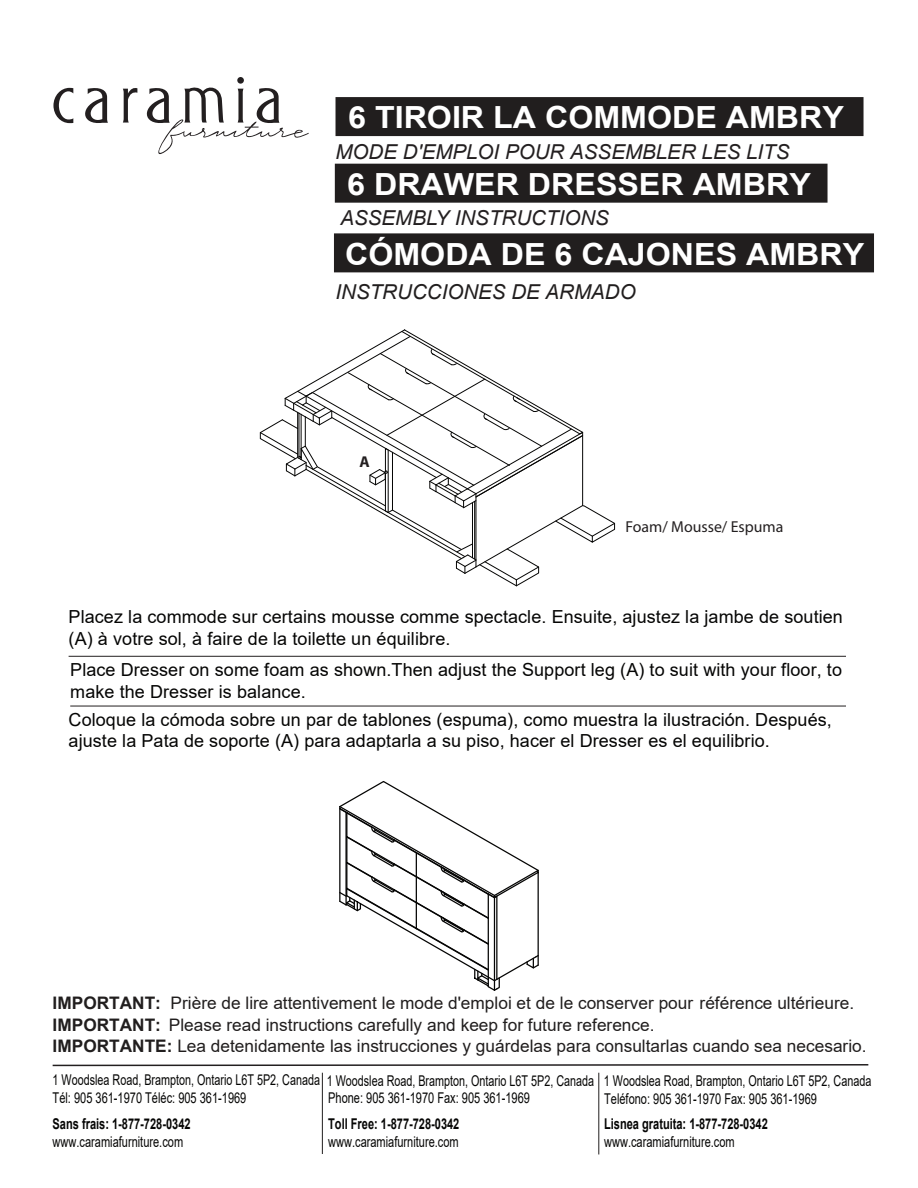
<style>
.page{position:relative;width:918px;height:1188px;background:#fff}
.page>*{position:absolute;margin:0;border:0;box-sizing:border-box;transform-origin:0 0}
.t1{font:700 30.45px "Arial";color:#fff;scale:1.06 1}
.t2{font:italic 20.55px "Arial";color:#231f20}
.t3{font:italic 20.55px "Arial";color:#211e1e}
.t4{font:18px/21.6px "Arial";letter-spacing:.005em;color:#050504}
.t5{font:17.25px/21.3px "Arial";color:#211e1e}
.t6{font:15.9px "Myriad Pro";color:#231f20}
.t7{font:700 15.75px "Myriad Pro";color:#231f20}
.t8{font:14.85px/17.2px "Arial";color:#050504;scale:.73 1}
.t9{font:14.85px "Arial";color:#050504;scale:.74 1}
.t10{font:700 14.85px "Arial";color:#050504;scale:.74 1}
.s1{font-weight:700}
</style>
<div class="page">
<div style="left:335px;top:164px;width:493px;height:39px;background:#211e1e"></div>
<div style="left:336px;top:97px;width:528px;height:39px;background:#211e1e"></div>
<div style="left:334px;top:233px;width:540px;height:39px;background:#211e1e"></div>
<hr style="left:69px;top:656px;width:777px;height:1px;background:#231f20">
<hr style="left:70px;top:706px;width:776px;height:1px;background:#231f20">
<svg style="left:339px;top:781px;width:200px;height:210px"></svg>
<svg style="left:259px;top:329px;width:357px;height:258px"></svg>
<svg style="left:52px;top:1064px;width:817px;height:3px"></svg>
<hr style="left:322px;top:1073px;width:1px;height:81px;background:#211e1e">
<hr style="left:598px;top:1073px;width:1px;height:81px;background:#211e1e">
<svg style="left:53px;top:77px;width:256px;height:77px"></svg>
<h1 class="t1" style="left:348px;top:96px;width:469px">6 TIROIR LA COMMODE AMBRY</h1>
<p class="t2" style="left:336px;top:138px;width:456px">MODE D'EMPLOI POUR ASSEMBLER LES LITS</p>
<h1 class="t1" style="left:347px;top:162px;width:439px">6 DRAWER DRESSER AMBRY</h1>
<p class="t2" style="left:340px;top:204px;width:270px">ASSEMBLY INSTRUCTIONS</p>
<h1 class="t1" style="left:345px;top:232px;width:491px">CÓMODA DE 6 CAJONES AMBRY</h1>
<p class="t3" style="left:336px;top:278px;width:302px">INSTRUCCIONES DE ARMADO</p>
<p class="t7" style="left:359px;top:452px;width:12px">A</p>
<p class="t6" style="left:626px;top:516px;width:160px">Foam/ Mousse/ Espuma</p>
<p class="t4" style="left:69px;top:606px;width:776px">Placez la commode sur certains mousse comme spectacle. Ensuite, ajustez la jambe de soutien (A) à votre sol, à faire de la toilette un équilibre.</p>
<p class="t4" style="left:70px;top:659px;width:773px">Place Dresser on some foam as shown.Then adjust the Support leg (A) to suit with your floor, to make the Dresser is balance.</p>
<p class="t4" style="left:69px;top:708px;width:765px">Coloque la cómoda sobre un par de tablones (espuma), como muestra la ilustración. Después, ajuste la Pata de soporte (A) para adaptarla a su piso, hacer el Dresser es el equilibrio.</p>
<p class="t5" style="left:53px;top:993px;width:815px"><span class="s1">IMPORTANT:</span> Prière de lire attentivement le mode d'emploi et de le conserver pour référence ultérieure.<br><span class="s1">IMPORTANT:</span> Please read instructions carefully and keep for future reference.<br><span class="s1">IMPORTANTE:</span> Lea detenidamente las instrucciones y guárdelas para consultarlas cuando sea necesario.</p>
<p class="t9" style="left:328px;top:1088px;width:274px">Phone: 905 361-1970 Fax: 905 361-1969</p>
<p class="t10" style="left:328px;top:1113px;width:179px">Toll Free: 1-877-728-0342</p>
<p class="t9" style="left:328px;top:1131px;width:178px">www.caramiafurniture.com</p>
<p class="t8" style="left:53px;top:1072px;width:1123px">1 Woodslea Road, Brampton, Ontario L6T 5P2, Canada 1 Woodslea Road, Brampton, Ontario L6T 5P2, Canada 1 Woodslea Road, Brampton, Ontario L6T 5P2, Canada<br>Tél: 905 361-1970 Téléc: 905 361-1969</p>
<p class="t10" style="left:53px;top:1113px;width:188px">Sans frais: 1-877-728-0342</p>
<p class="t9" style="left:53px;top:1131px;width:178px">www.caramiafurniture.com</p>
<p class="t9" style="left:604px;top:1088px;width:289px">Teléfono: 905 361-1970 Fax: 905 361-1969</p>
<p class="t10" style="left:604px;top:1114px;width:223px">Lisnea gratuita: 1-877-728-0342</p>
<p class="t9" style="left:604px;top:1132px;width:178px">www.caramiafurniture.com</p>
</div>
